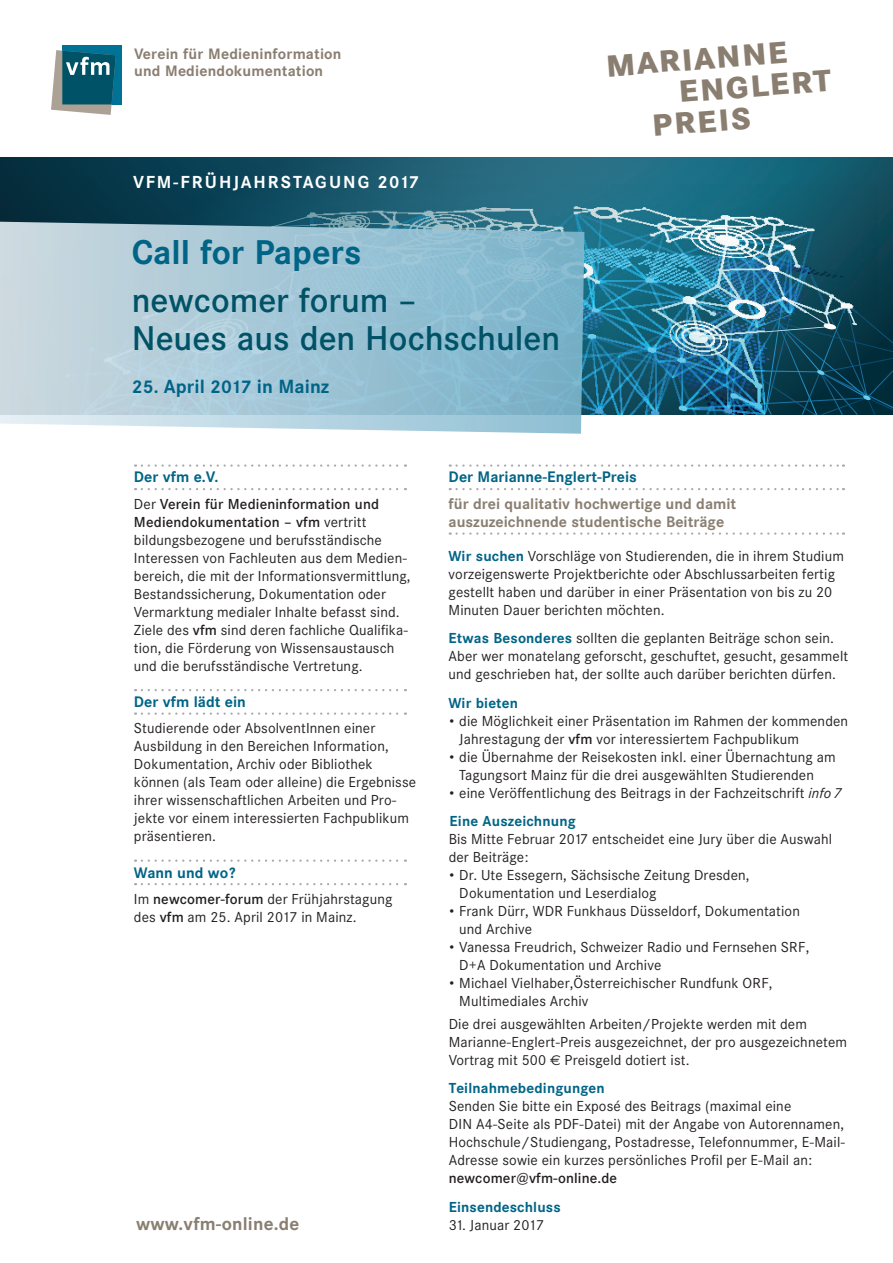
<style>
.page{position:relative;width:893px;height:1263px;background:#fff}
.page>*{position:absolute;margin:0;border:0;box-sizing:border-box;transform-origin:0 0}
.t1{font:500 33.75px/38.2px "Corporate SBQ";color:#005266}
.t2{font:700 33.75px "Corporate SBQ";color:#006486}
.t3{font:800 30px "Corporate SBQ";color:#8a7e71}
.t4{font:700 18.75px "Corporate SBQ";letter-spacing:.005em;color:#006486}
.t5{font:700 18px "Corporate SBQ";letter-spacing:.01em;color:#8a7e71}
.t6{font:700 17.1px "Corporate SBQ";letter-spacing:.115em;color:#fff}
.t7{font:700 15px/18px "Corporate SBQ";color:#8a7e71}
.t8{font:700 15px "Corporate SBQ";color:#006486}
.t9{font:700 14.85px/16.5px "Corporate SBQ";letter-spacing:.01em;color:#8a7e71}
.t10{font:14.25px/18px "Corporate SBQ";letter-spacing:.01em;color:#231f20}
.t11{font:700 14.25px "Corporate SBQ";letter-spacing:.01em;color:#006486}
.t12{font:500 14.25px "Corporate SBQ";letter-spacing:.01em;color:#231f20}
.s1{font-size:18px}
.s2{font-weight:500}
.s3{font-weight:700;color:#006486}
.s4{font-style:italic}
.s5{font-family:"Euro Sans"}
</style>
<div class="page">
<img style="left:0;top:157px;width:893px;height:258px">
<div style="left:62px;top:45px;width:60px;height:59px;background:#007295"></div>
<svg style="left:51px;top:50px;width:65px;height:65px;background:#4e808b"></svg>
<svg style="left:142px;top:464px;width:264px;height:3px"></svg>
<svg style="left:142px;top:488px;width:264px;height:2px"></svg>
<svg style="left:142px;top:689px;width:264px;height:2px"></svg>
<svg style="left:142px;top:712px;width:264px;height:3px"></svg>
<svg style="left:142px;top:859px;width:264px;height:3px"></svg>
<svg style="left:142px;top:883px;width:264px;height:2px"></svg>
<svg style="left:0;top:219px;width:584px;height:215px;background:#a2c5d4"></svg>
<svg style="left:450px;top:464px;width:394px;height:3px"></svg>
<svg style="left:450px;top:488px;width:394px;height:2px"></svg>
<svg style="left:450px;top:532px;width:394px;height:3px"></svg>
<p class="t9" style="left:134px;top:46px;width:209px">Verein für Medieninformation und Mediendokumentation</p>
<p class="t6" style="left:133px;top:171px;width:287px">vfm-Frühjahrstagung 2017</p>
<h1 class="t2" style="left:132px;top:232px;width:231px">Call for Papers</h1>
<h1 class="t1" style="left:132px;top:281px;width:430px">newcomer forum –<br>Neues aus den Hochschulen</h1>
<h3 class="t4" style="left:132px;top:375px;width:199px"><span class="s1">25.</span> April <span class="s1">2017</span> in Mainz</h3>
<h2 class="t3" style="left:605px;top:48px;width:183px;rotate:-5deg">Marianne</h2>
<h2 class="t3" style="left:677px;top:73px;width:154px;rotate:-5deg">Englert</h2>
<h2 class="t3" style="left:651px;top:107px;width:100px;rotate:-5deg">Preis</h2>
<p class="t8" style="left:134px;top:468px;width:86px">Der vfm e.V.</p>
<p class="t10" style="left:134px;top:495px;width:278px">Der <span class="s2">Verein für Medieninformation und Mediendokumentation – vfm</span> vertritt bildungsbezogene und berufsständische Interessen von Fachleuten aus dem Medien&shy;bereich, die mit der Informationsvermittlung, Bestandssicherung, Dokumentation oder Vermarktung medialer Inhalte befasst sind.<br>Ziele des <span class="s2">vfm</span> sind deren fachliche Qualifika&shy;tion, die Förderung von Wissensaustausch und die berufsständische Vertretung.</p>
<p class="t8" style="left:134px;top:693px;width:113px">Der vfm lädt ein</p>
<p class="t10" style="left:134px;top:720px;width:284px">Studierende oder AbsolventInnen einer Ausbildung in den Bereichen Information, Dokumentation, Archiv oder Bibliothek können (als Team oder alleine) die Ergebnisse ihrer wissenschaftlichen Arbeiten und Pro&shy;jekte vor einem interessierten Fachpublikum präsentieren.</p>
<p class="t8" style="left:134px;top:863px;width:103px">Wann und wo?</p>
<p class="t10" style="left:134px;top:890px;width:260px">Im <span class="s2">newcomer-forum</span> der Frühjahrstagung des <span class="s2">vfm</span> am 25. April 2017 in Mainz.</p>
<p class="t5" style="left:136px;top:1213px;width:165px">www.vfm-online.de</p>
<p class="t8" style="left:449px;top:468px;width:190px">Der Marianne-Englert-Preis</p>
<p class="t7" style="left:449px;top:495px;width:289px">für drei qualitativ hochwertige und damit auszuzeichnende studentische Beiträge</p>
<p class="t10" style="left:449px;top:547px;width:397px"><span class="s3">Wir suchen</span> Vorschläge von Studierenden, die in ihrem Studium vorzeigenswerte Projektberichte oder Abschlussarbeiten fertig gestellt haben und darüber in einer Präsentation von bis zu 20<br>Minuten Dauer berichten möchten.</p>
<p class="t10" style="left:449px;top:630px;width:401px"><span class="s3">Etwas Besonderes</span> sollten die geplanten Beiträge schon sein.<br>Aber wer monatelang geforscht, geschuftet, gesucht, gesammelt und geschrieben hat, der sollte auch darüber berichten dürfen.</p>
<p class="t11" style="left:449px;top:694px;width:71px">Wir bieten</p>
<p class="t10" style="left:459px;top:712px;width:390px;text-indent:-10px">• die Möglichkeit einer Präsentation im Rahmen der kommenden<br>Jahrestagung der <span class="s2">vfm</span> vor interessiertem Fachpublikum</p>
<p class="t10" style="left:459px;top:748px;width:378px;text-indent:-10px">• die Übernahme der Reisekosten inkl. einer Übernachtung am<br>Tagungsort Mainz für die drei ausgewählten Studierenden</p>
<p class="t10" style="left:449px;top:779px;width:393px;line-height:28.5px">• eine Veröffentlichung des Beitrags in der Fachzeitschrift <span class="s4">info 7<br></span><span class="s3">Eine Auszeichnung</span></p>
<p class="t10" style="left:449px;top:831px;width:385px">Bis Mitte Februar 2017 entscheidet eine Jury über die Auswahl der Beiträge:</p>
<p class="t10" style="left:459px;top:867px;width:292px;text-indent:-10px">• Dr. Ute Essegern, Sächsische Zeitung Dresden,<br>Dokumentation und Leserdialog</p>
<p class="t10" style="left:459px;top:903px;width:342px;text-indent:-10px">• Frank Dürr, WDR Funkhaus Düsseldorf, Dokumentation und Archive</p>
<p class="t10" style="left:459px;top:939px;width:352px;text-indent:-10px">• Vanessa Freudrich, Schweizer Radio und Fernsehen SRF,<br>D+A Dokumentation und Archive</p>
<p class="t10" style="left:459px;top:975px;width:315px;text-indent:-10px">• Michael Vielhaber,Österreichischer Rundfunk ORF,<br>Multimediales Archiv</p>
<p class="t10" style="left:449px;top:1015px;width:400px">Die drei ausgewählten Arbeiten/Projekte werden mit dem<br>Marianne-Englert-Preis ausgezeichnet, der pro ausgezeichnetem<br>Vortrag mit 500 <span class="s5">e</span> Preisgeld dotiert ist.</p>
<p class="t11" style="left:449px;top:1080px;width:158px">Teilnahmebedingungen</p>
<p class="t10" style="left:449px;top:1098px;width:398px">Senden Sie bitte ein Exposé des Beitrags (maximal eine<br>DIN A4-Seite als PDF-Datei) mit der Angabe von Autorennamen, Hochschule/Studiengang, Postadresse, Telefonnummer, E-Mail-Adresse sowie ein kurzes persönliches Profil per E-Mail an:</p>
<p class="t12" style="left:449px;top:1170px;width:170px">newcomer@vfm-online.de</p>
<p class="t11" style="left:449px;top:1198px;width:114px">Einsendeschluss</p>
<p class="t10" style="left:449px;top:1216px;width:97px">31. Januar 2017</p>
</div>
